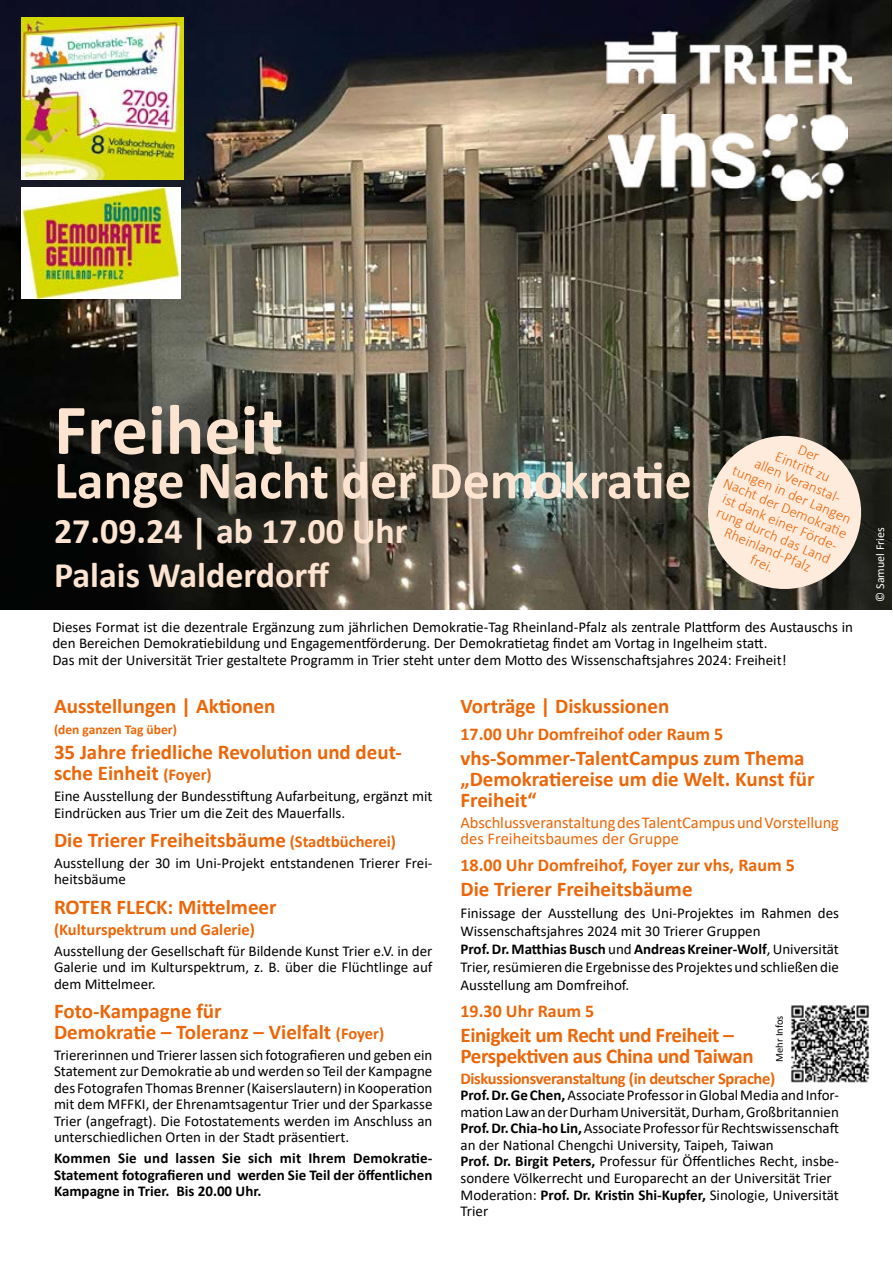
<style>
.page{position:relative;width:893px;height:1263px;background:#fff}
.page>*{position:absolute;margin:0;border:0;box-sizing:border-box;transform-origin:0 0}
.t1{font:700 72px "Calibri";color:#fde4d0}
.t2{font:700 54px "Calibri";color:#fde4d0}
.t3{font:700 36px/44.5px "Calibri";color:#fde4d0}
.t4{font:700 21px/21px "Calibri";color:#ec6608}
.t5{font:700 21px/21px "Calibri";letter-spacing:-.02em;color:#ec6608}
.t6{font:700 18px "Calibri";color:#ec6608}
.t7{font:16.5px/16.5px "Calibri";letter-spacing:-.005em;color:#ec6608}
.t8{font:700 16.5px "Calibri";letter-spacing:-.02em;color:#ec6608}
.t9{font:700 16.5px "Calibri";color:#ec6608}
.t10{font:15px/16.5px "Calibri";color:#000}
.t11{font:700 15px/16.5px "Calibri";color:#000;text-align:justify}
.t12{font:300 15px/15px "Calibri";color:#ec6608;text-align:center}
.t13{font:700 13.5px "Calibri";color:#ec6608}
.t14{font:12px "Calibri";color:#fff}
.t15{font:10.5px "Calibri";color:#000}
.s1{font-size:16.5px}
.s2{font-weight:700}
</style>
<div class="page">
<img style="left:0;top:0;width:891px;height:610px">
<svg style="left:698px;top:425px;width:173px;height:174px;background:#b3a79a"></svg>
<img style="left:604px;top:32px;width:248px;height:53px">
<img style="left:21px;top:17px;width:162px;height:162px">
<img style="left:21px;top:187px;width:160px;height:112px">
<img style="left:608px;top:115px;width:239px;height:85px">
<img style="left:791px;top:1005px;width:79px;height:78px">
<h1 class="t1" style="left:54px;top:379px;width:231px">Freiheit</h1>
<h2 class="t2" style="left:54px;top:442px;width:639px">Lange Nacht der Demokratie</h2>
<h3 class="t3" style="left:54px;top:508px;width:355px">27.09.24 | ab 17.00 Uhr<br>Palais Walderdorff</h3>
<p class="t12" style="left:751px;top:420px;width:134px;rotate:23deg">Der<br>Eintritt zu<br>allen Veranstal&shy;tungen in der Langen<br>Nacht der Demokrati e ist dank einer Förde&shy;rung durch das Land<br>Rheinland-Pfalz<br>frei.</p>
<p class="t10" style="left:52px;top:618px;width:802px">Dieses Format ist die dezentrale Ergänzung zum jährlichen Demokratie-Tag Rheinland-Pfalz als zentrale Plattform des Austauschs in den Bereichen Demokratiebildung und Engagementförderung. Der Demokratietag findet am Vortag in Ingelheim statt.<br>Das mit der Universität Trier gestaltete Programm in Trier steht unter dem Motto des Wissenschaftsjahres 2024: Freiheit!</p>
<h3 class="t4" style="left:54px;top:695px;width:223px">Ausstellungen | Aktionen</h3>
<p class="t13" style="left:54px;top:720px;width:124px">(den ganzen Tag über)</p>
<h3 class="t4" style="left:54px;top:742px;width:349px">35 Jahre friedliche Revolution und deut&shy;sche Einheit <span class="s1">(Foyer)</span></h3>
<p class="t10" style="left:54px;top:787px;width:380px">Eine Ausstellung der Bundesstiftung Aufarbeitung, ergänzt mit<br>Eindrücken aus Trier um die Zeit des Mauerfalls.</p>
<h3 class="t4" style="left:54px;top:829px;width:343px">Die Trierer Freiheitsbäume <span class="s1">(Stadtbücherei)</span></h3>
<p class="t10" style="left:54px;top:854px;width:380px">Ausstellung der 30 im Uni-Projekt entstandenen Trierer Frei&shy;heitsbäume</p>
<h3 class="t4" style="left:54px;top:896px;width:224px">ROTER FLECK: Mittelmeer</h3>
<p class="t9" style="left:54px;top:918px;width:202px">(Kulturspektrum und Galerie)</p>
<p class="t10" style="left:54px;top:942px;width:380px;text-align:justify">Ausstellung der Gesellschaft für Bildende Kunst Trier e.V. in der Galerie und im Kulturspektrum, z. B. über die Flüchtlinge auf dem Mittelmeer.</p>
<h3 class="t4" style="left:54px;top:1000px;width:332px">Foto-Kampagne für<br>Demokratie – Toleranz – Vielfalt <span class="s1">(Foyer)</span></h3>
<p class="t10" style="left:54px;top:1046px;width:380px;text-align:justify">Triererinnen und Trierer lassen sich fotografieren und geben ein Statement zur Demokratie ab und werden so Teil der Kampagne des Fotografen Thomas Brenner (Kaiserslautern) in Kooperation mit dem MFFKI, der Ehrenamtsagentur Trier und der Sparkasse Trier (angefragt). Die Fotostatements werden im Anschluss an unterschiedlichen Orten in der Stadt präsentiert.</p>
<p class="t11" style="left:54px;top:1150px;width:380px">Kommen Sie und lassen Sie sich mit Ihrem Demokratie-Statement fotografieren und werden Sie Teil der öffentlichen Kampagne in Trier. Bis 20.00 Uhr.</p>
<h3 class="t4" style="left:460px;top:695px;width:210px">Vorträge | Diskussionen</h3>
<p class="t6" style="left:460px;top:721px;width:264px">17.00 Uhr Domfreihof oder Raum 5</p>
<h3 class="t4" style="left:460px;top:747px;width:355px">vhs-Sommer-TalentCampus zum Thema „Demokratiereise um die Welt. Kunst für<br>Freiheit“</h3>
<p class="t7" style="left:460px;top:813px;width:380px">Abschlussveranstaltung des TalentCampus und Vorstellung des Freiheitsbaumes der Gruppe</p>
<p class="t6" style="left:460px;top:852px;width:336px">18.00 Uhr Domfreihof, Foyer zur vhs, Raum 5</p>
<h3 class="t4" style="left:460px;top:878px;width:234px">Die Trierer Freiheitsbäume</h3>
<p class="t10" style="left:460px;top:904px;width:380px;line-height:18px">Finissage der Ausstellung des Uni-Projektes im Rahmen des Wissenschaftsjahres 2024 mit 30 Trierer Gruppen<br><span class="s2">Prof. Dr. Matthias Busch</span> und <span class="s2">Andreas Kreiner-Wolf</span>, Universität Trier, resümieren die Ergebnisse des Projektes und schließen die Ausstellung am Domfreihof.</p>
<p class="t6" style="left:460px;top:998px;width:135px">19.30 Uhr Raum 5</p>
<h3 class="t5" style="left:460px;top:1024px;width:295px">Einigkeit um Recht und Freiheit –<br>Perspektiven aus China und Taiwan</h3>
<p class="t8" style="left:460px;top:1067px;width:316px">Diskussionsveranstaltung (in deutscher Sprache)</p>
<p class="t10" style="left:460px;top:1087px;width:380px"><span class="s2">Prof. Dr. Ge Chen,</span> Associate Professor in Global Media and Infor&shy;mation Law an der Durham Universität, Durham, Großbritannien <span class="s2">Prof. Dr. Chia-ho Lin,</span> Associate Professor für Rechtswissenschaft an der National Chengchi University, Taipeh, Taiwan<br><span class="s2">Prof. Dr. Birgit Peters,</span> Professur für Öffentliches Recht, insbe&shy;sondere Völkerrecht und Europarecht an der Universität Trier Moderation: <span class="s2">Prof. Dr. Kristin Shi-Kupfer,</span> Sinologie, Universität Trier</p>
<p class="t15" style="left:772px;top:1062px;width:48px;rotate:-90deg">Mehr Infos</p>
<p class="t14" style="left:872px;top:602px;width:76px;rotate:-90deg">© Samuel Fries</p>
</div>
